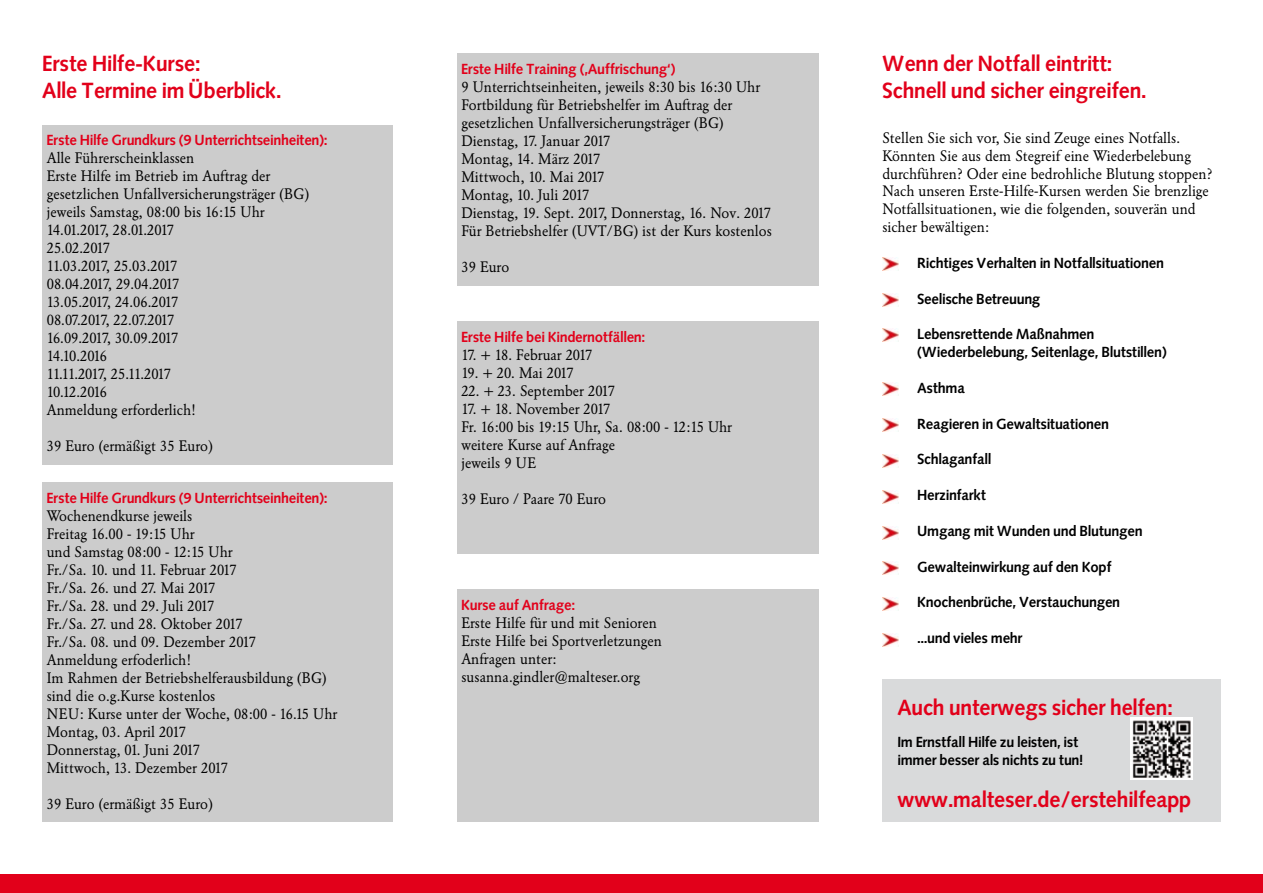
<style>
.page{position:relative;width:1263px;height:893px;background:#fff}
.page>*{position:absolute;margin:0;border:0;box-sizing:border-box;transform-origin:0 0}
.t1{font:22.5px/27px "Malteser Syntax";color:#e2001a}
.t2{font:15px/18px "Malteser Garamond Normal";color:#000}
.t3{font:15px/18px "Malteser Syntax";color:#000}
.t4{font:15px "Malteser Syntax";color:#e2001a}
</style>
<div class="page">
<div style="left:882px;top:679px;width:338px;height:142px;background:#d9dadb"></div>
<img style="left:882px;top:293px;width:16px;height:14px">
<img style="left:882px;top:328px;width:16px;height:14px">
<img style="left:882px;top:382px;width:16px;height:14px">
<img style="left:882px;top:418px;width:16px;height:14px">
<img style="left:882px;top:454px;width:16px;height:14px">
<img style="left:882px;top:490px;width:16px;height:14px">
<img style="left:882px;top:526px;width:16px;height:14px">
<img style="left:882px;top:561px;width:16px;height:14px">
<img style="left:882px;top:597px;width:16px;height:14px">
<img style="left:882px;top:633px;width:16px;height:14px">
<img style="left:1130px;top:717px;width:63px;height:63px">
<img style="left:882px;top:257px;width:16px;height:14px">
<div style="left:0;top:875px;width:1263px;height:18px;background:#e2001a"></div>
<div style="left:457px;top:589px;width:362px;height:232px;background:#ccc"></div>
<div style="left:457px;top:321px;width:362px;height:233px;background:#ccc"></div>
<div style="left:457px;top:54px;width:362px;height:232px;background:#ccc"></div>
<div style="left:43px;top:482px;width:350px;height:339px;background:#ccc"></div>
<div style="left:43px;top:125px;width:350px;height:339px;background:#ccc"></div>
<h1 class="t1" style="left:43px;top:50px;width:240px">Erste Hilfe-Kurse:<br>Alle Termine im Überblick.</h1>
<h1 class="t1" style="left:882px;top:50px;width:266px">Wenn der Notfall eintritt:<br>Schnell und sicher eingreifen.</h1>
<p class="t4" style="left:461px;top:61px;width:216px">Erste Hilfe Training (‚Auffrischung‘)</p>
<p class="t2" style="left:461px;top:78px;width:312px">9 Unterrichtseinheiten, jeweils 8:30 bis 16:30 Uhr Fortbildung für Betriebshelfer im Auftrag der gesetzlichen Unfallversicherungsträger (BG)<br>Dienstag, 17. Januar 2017<br>Montag, 14. März 2017<br>Mittwoch, 10. Mai 2017<br>Montag, 10. Juli 2017<br>Dienstag, 19. Sept. 2017, Donnerstag, 16. Nov. 2017<br>Für Betriebshelfer (UVT/BG) ist der Kurs kostenlos</p>
<p class="t2" style="left:461px;top:258px;width:49px">39 Euro</p>
<p class="t2" style="left:882px;top:129px;width:332px">Stellen Sie sich vor, Sie sind Zeuge eines Notfalls.<br>Könnten Sie aus dem Stegreif eine Wiederbelebung durchführen? Oder eine bedrohliche Blutung stoppen?<br>Nach unseren Erste-Hilfe-Kursen werden Sie brenzlige Notfallsituationen, wie die folgenden, souverän und sicher bewältigen:</p>
<p class="t3" style="left:917px;top:254px;width:248px">Richtiges Verhalten in Notfallsituationen</p>
<p class="t3" style="left:917px;top:290px;width:125px">Seelische Betreuung</p>
<p class="t3" style="left:917px;top:325px;width:251px">Lebensrettende Maßnahmen (Wiederbelebung, Seitenlage, Blutstillen)</p>
<p class="t3" style="left:917px;top:379px;width:49px">Asthma</p>
<p class="t3" style="left:917px;top:415px;width:193px">Reagieren in Gewaltsituationen</p>
<p class="t3" style="left:917px;top:450px;width:75px">Schlaganfall</p>
<p class="t3" style="left:917px;top:486px;width:70px">Herzinfarkt</p>
<p class="t3" style="left:917px;top:522px;width:227px">Umgang mit Wunden und Blutungen</p>
<p class="t3" style="left:917px;top:558px;width:196px">Gewalteinwirkung auf den Kopf</p>
<p class="t3" style="left:917px;top:593px;width:204px">Knochenbrüche, Verstauchungen</p>
<p class="t3" style="left:917px;top:629px;width:107px">...und vieles mehr</p>
<p class="t4" style="left:47px;top:132px;width:282px">Erste Hilfe Grundkurs (9 Unterrichtseinheiten):</p>
<p class="t2" style="left:47px;top:149px;width:264px">Alle Führerscheinklassen<br>Erste Hilfe im Betrieb im Auftrag der gesetzlichen Unfallversicherungsträger (BG) jeweils Samstag, 08:00 bis 16:15 Uhr<br>14.01.2017, 28.01.2017<br>25.02.2017<br>11.03.2017, 25.03.2017<br>08.04.2017, 29.04.2017<br>13.05.2017, 24.06.2017<br>08.07.2017, 22.07.2017<br>16.09.2017, 30.09.2017<br>14.10.2016<br>11.11.2017, 25.11.2017<br>10.12.2016<br>Anmeldung erforderlich!</p>
<p class="t2" style="left:47px;top:437px;width:167px">39 Euro (ermäßigt 35 Euro)</p>
<p class="t4" style="left:461px;top:328px;width:185px">Erste Hilfe bei Kindernotfällen:</p>
<p class="t2" style="left:461px;top:346px;width:133px">17. + 18. Februar 2017</p>
<p class="t2" style="left:461px;top:364px;width:114px">19. + 20. Mai 2017</p>
<p class="t2" style="left:461px;top:382px;width:155px">22. + 23. September 2017</p>
<p class="t2" style="left:461px;top:400px;width:272px">17. + 18. November 2017<br>Fr. 16:00 bis 19:15 Uhr, Sa. 08:00 - 12:15 Uhr weitere Kurse auf Anfrage<br>jeweils 9 UE</p>
<p class="t2" style="left:461px;top:490px;width:146px">39 Euro / Paare 70 Euro</p>
<p class="t4" style="left:47px;top:489px;width:282px">Erste Hilfe Grundkurs (9 Unterrichtseinheiten):</p>
<p class="t2" style="left:47px;top:507px;width:292px">Wochenendkurse jeweils<br>Freitag 16.00 - 19:15 Uhr<br>und Samstag 08:00 - 12:15 Uhr<br>Fr./Sa. 10. und 11. Februar 2017<br>Fr./Sa. 26. und 27. Mai 2017<br>Fr./Sa. 28. und 29. Juli 2017<br>Fr./Sa. 27. und 28. Oktober 2017<br>Fr./Sa. 08. und 09. Dezember 2017<br>Anmeldung erfoderlich!<br>Im Rahmen der Betriebshelferausbildung (BG) sind die o.g.Kurse kostenlos<br>NEU: Kurse unter der Woche, 08:00 - 16.15 Uhr<br>Montag, 03. April 2017<br>Donnerstag, 01. Juni 2017<br>Mittwoch, 13. Dezember 2017</p>
<p class="t2" style="left:47px;top:795px;width:167px">39 Euro (ermäßigt 35 Euro)</p>
<p class="t4" style="left:461px;top:596px;width:115px">Kurse auf Anfrage:</p>
<p class="t2" style="left:461px;top:614px;width:202px">Erste Hilfe für und mit Senioren<br>Erste Hilfe bei Sportverletzungen<br>Anfragen unter: susanna.gindler@malteser.org</p>
<h1 class="t1" style="left:898px;top:694px;width:276px">Auch unterwegs sicher helfen:</h1>
<p class="t3" style="left:898px;top:733px;width:187px">Im Ernstfall Hilfe zu leisten, ist immer besser als nichts zu tun!</p>
<h1 class="t1" style="left:898px;top:786px;width:295px">www.malteser.de/erstehilfeapp</h1>
</div>
